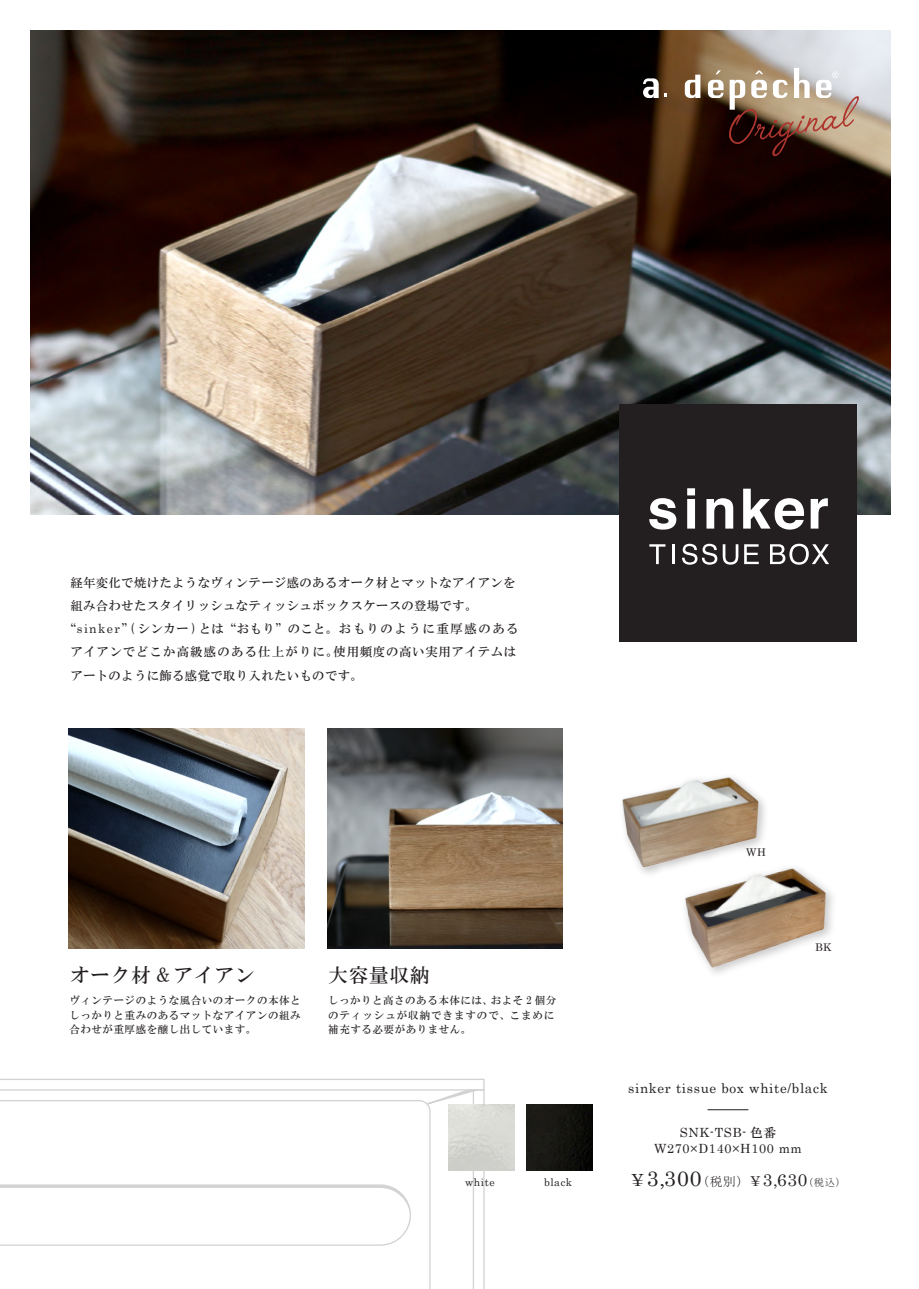
<style>
.page{position:relative;width:919px;height:1289px;background:#fff}
.page>*{position:absolute;margin:0;border:0;box-sizing:border-box;transform-origin:0 0}
.t1{font:57px "Angelface";color:#ae362f}
.t2{font:21.15px "Century";color:#231f20}
.t3{font:19.5px "HGS Mincho B";letter-spacing:.05em;color:#231f20}
.t4{font:17.1px "Century";color:#231f20}
.t5{font:13.5px "Century";letter-spacing:.05em;color:#231f20}
.t6{font:12.6px/15.8px "Century";letter-spacing:.05em;color:#231f20;text-align:center}
.t7{font:12.3px "HGS Mincho B";letter-spacing:.03em;color:#231f20}
.t8{font:12.3px "HGS Mincho B";letter-spacing:.13em;color:#231f20}
.t9{font:12.3px "HGS Mincho B";letter-spacing:.06em;color:#231f20}
.t10{font:10.5px/14.1px "HGS Mincho B";letter-spacing:.05em;color:#231f20;text-align:justify}
.t11{font:10.5px "Century";letter-spacing:.05em;color:#231f20}
.s1{font-family:"Century"}
.s2{font-family:"HGS Mincho B"}
.s3{font-size:17.55px}
.s4{font-family:"MS Mincho";font-size:12.6px}
.s5{font-size:14.1px}
.s6{font-family:"MS Mincho";font-size:10.2px}
</style>
<div class="page">
<svg style="left:0;top:1078px;width:484px;height:210px"></svg>
<img style="left:30px;top:30px;width:860px;height:484px">
<div style="left:619px;top:404px;width:237px;height:237px;background:#231f20"></div>
<svg style="left:715px;top:70px;width:6px;height:4px"></svg>
<svg style="left:755px;top:70px;width:8px;height:4px"></svg>
<svg style="left:643px;top:78px;width:15px;height:20px"></svg>
<svg style="left:664px;top:93px;width:3px;height:4px"></svg>
<svg style="left:684px;top:75px;width:16px;height:23px"></svg>
<svg style="left:708px;top:80px;width:15px;height:18px"></svg>
<svg style="left:729px;top:80px;width:16px;height:30px"></svg>
<svg style="left:751px;top:80px;width:15px;height:18px"></svg>
<svg style="left:772px;top:80px;width:15px;height:18px"></svg>
<svg style="left:794px;top:68px;width:15px;height:30px"></svg>
<svg style="left:815px;top:72px;width:23px;height:26px"></svg>
<hr style="left:707px;top:1109px;width:41px;height:1px;background:#231f20">
<img style="left:526px;top:1104px;width:66px;height:66px">
<img style="left:448px;top:1104px;width:66px;height:66px">
<img style="left:69px;top:728px;width:235px;height:220px">
<img style="left:327px;top:728px;width:235px;height:220px">
<img style="left:620px;top:775px;width:142px;height:95px">
<svg style="left:649px;top:498px;width:27px;height:31px"></svg>
<svg style="left:687px;top:488px;width:8px;height:40px"></svg>
<svg style="left:706px;top:498px;width:27px;height:30px"></svg>
<svg style="left:743px;top:488px;width:61px;height:41px"></svg>
<svg style="left:810px;top:498px;width:17px;height:30px"></svg>
<svg style="left:649px;top:544px;width:16px;height:20px"></svg>
<hr style="left:672px;top:544px;width:2px;height:20px;background:#fff">
<svg style="left:682px;top:543px;width:56px;height:21px"></svg>
<svg style="left:744px;top:544px;width:14px;height:20px"></svg>
<svg style="left:770px;top:543px;width:59px;height:21px"></svg>
<img style="left:677px;top:860px;width:85px;height:114px">
<img style="left:681px;top:863px;width:152px;height:109px">
<h1 class="t1" style="left:722px;top:100px;width:126px;rotate:-9deg">Original</h1>
<p class="t7" style="left:70px;top:576px;width:446px">経年変化で焼けたようなヴィンテージ感のあるオーク材とマットなアイアンを</p>
<p class="t7" style="left:70px;top:599px;width:408px">組み合わせたスタイリッシュなティッシュボックスケースの登場です。</p>
<p class="t8" style="left:64px;top:622px;width:456px">“<span class="s1">sinker</span>”( シンカー ) とは“おもり”のこと。おもりのように重厚感のある</p>
<p class="t9" style="left:70px;top:645px;width:447px">アイアンでどこか高級感のある仕上がりに。使用頻度の高い実用アイテムは</p>
<p class="t7" style="left:70px;top:668px;width:294px">アートのように飾る感覚で取り入れたいものです。</p>
<h3 class="t3" style="left:70px;top:964px;width:186px">オーク材 &amp; アイアン</h3>
<p class="t10" style="left:69px;top:993px;width:232px">ヴィンテージのような風合いのオークの本体としっかりと重みのあるマットなアイアンの組み合わせが重厚感を醸し出しています。</p>
<h3 class="t3" style="left:328px;top:964px;width:103px">大容量収納</h3>
<p class="t10" style="left:328px;top:993px;width:230px;text-align:left">しっかりと高さのある本体には、およそ 2 個分のティッシュが収納できますので、こまめに補充する必要がありません。</p>
<p class="t11" style="left:465px;top:1173px;width:31px">white</p>
<p class="t11" style="left:544px;top:1173px;width:30px">black</p>
<p class="t11" style="left:746px;top:843px;width:21px">WH</p>
<p class="t11" style="left:815px;top:938px;width:18px">BK</p>
<p class="t5" style="left:628px;top:1076px;width:201px">sinker tissue box white/black</p>
<p class="t6" style="left:654px;top:1123px;width:149px">SNK-TSB- <span class="s2">色番<br></span>W270×D140×H100 mm</p>
<h2 class="t2" style="left:631px;top:1160px;width:119px"><span class="s3">¥</span> 3,300<span class="s4">（税別）</span></h2>
<h3 class="t4" style="left:750px;top:1165px;width:97px"><span class="s5">¥</span> 3,630<span class="s6">（税込）</span></h3>
</div>
